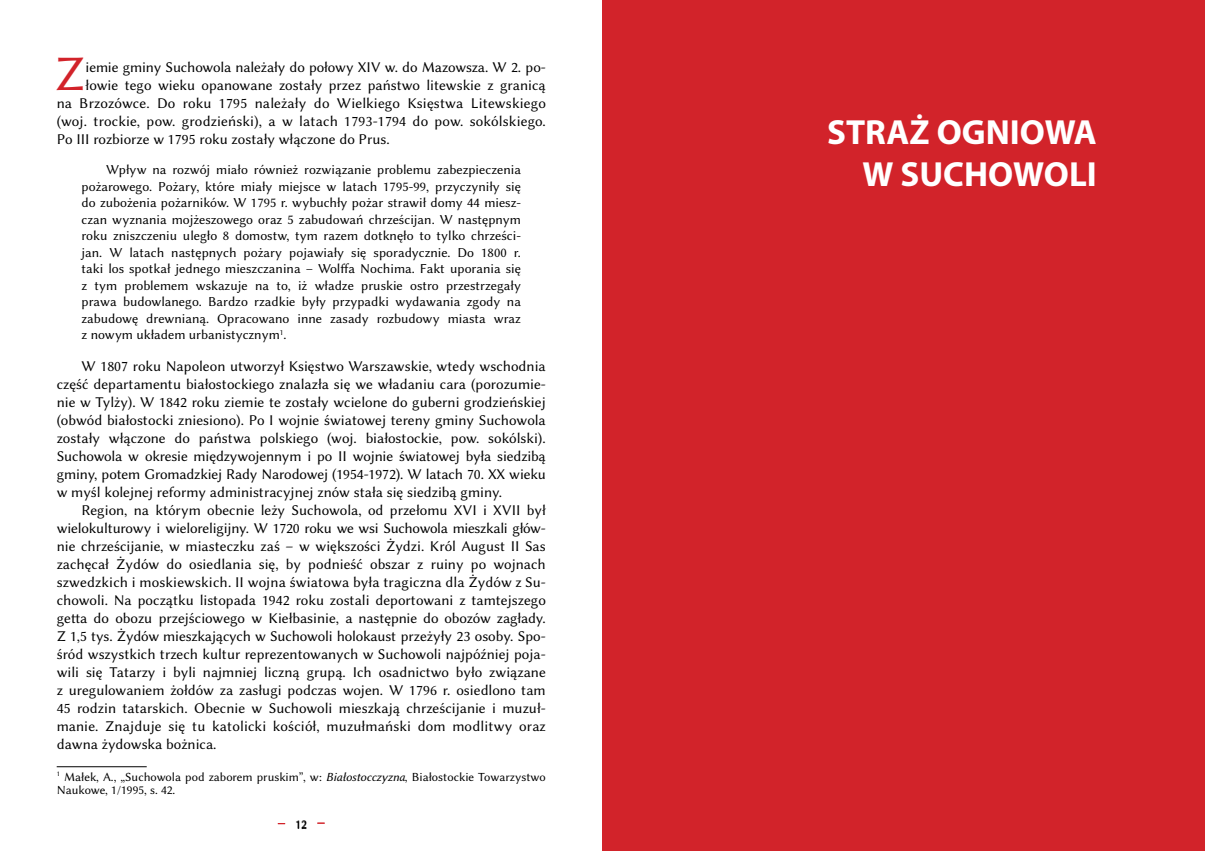
<style>
.page{position:relative;width:1205px;height:851px;background:#fff}
.page>*{position:absolute;margin:0;border:0;box-sizing:border-box;transform-origin:0 0}
.t1{font:49.88px "Libertinus Sans";color:#d2232a}
.t2{font:700 35px/42px "Myriad Pro";color:#fff;text-align:right}
.t3{font:15px/18px "Libertinus Sans";color:#000;text-align:justify}
.t4{font:13.75px/16.5px "Libertinus Sans";color:#000;text-align:justify}
.t5{font:12.5px/13.8px "Libertinus Sans";color:#000}
.s1{font-style:italic}
</style>
<div class="page">
<hr style="left:57px;top:766px;width:90px;height:1px;background:#000">
<div style="left:602px;top:0;width:603px;height:850px;background:#d2232a"></div>
<h1 class="t1" style="left:55px;top:45px;width:33px">Z</h1>
<p class="t3" style="left:86px;top:58px;width:462px">iemie gminy Suchowola należały do połowy XIV w. do Mazowsza. W 2. po-</p>
<p class="t3" style="left:86px;top:76px;width:462px">łowie tego wieku opanowane zostały przez państwo litewskie z granicą</p>
<p class="t3" style="left:57px;top:94px;width:491px">na Brzozówce. Do roku 1795 należały do Wielkiego Księstwa Litewskiego</p>
<p class="t3" style="left:57px;top:112px;width:491px">(woj. trockie, pow. grodzieński), a w latach 1793-1794 do pow. sokólskiego.</p>
<p class="t3" style="left:57px;top:130px;width:334px">Po III rozbiorze w 1795 roku zostały włączone do Prus.</p>
<p class="t4" style="left:81px;top:161px;width:441px;text-indent:25px">Wpływ na rozwój miało również rozwiązanie problemu zabezpieczenia pożarowego. Pożary, które miały miejsce w latach 1795-99, przyczyniły się do zubożenia pożarników. W 1795 r. wybuchły pożar strawił domy 44 miesz&shy;czan wyznania mojżeszowego oraz 5 zabudowań chrześcijan. W następnym roku zniszczeniu uległo 8 domostw, tym razem dotknęło to tylko chrześci&shy;jan. W latach następnych pożary pojawiały się sporadycznie. Do 1800 r. taki los spotkał jednego mieszczanina – Wolffa Nochima. Fakt uporania się z tym problemem wskazuje na to, iż władze pruskie ostro przestrzegały prawa budowlanego. Bardzo rzadkie były przypadki wydawania zgody na zabudowę drewnianą. Opracowano inne zasady rozbudowy miasta wraz z nowym układem urbanistycznym<sup>1</sup>.</p>
<p class="t3" style="left:57px;top:357px;width:491px;text-indent:25px">W 1807 roku Napoleon utworzył Księstwo Warszawskie, wtedy wschodnia część departamentu białostockiego znalazła się we władaniu cara (porozumie&shy;nie w Tylży). W 1842 roku ziemie te zostały wcielone do guberni grodzieńskiej (obwód białostocki zniesiono). Po I wojnie światowej tereny gminy Suchowola zostały włączone do państwa polskiego (woj. białostockie, pow. sokólski).<br>Suchowola w okresie międzywojennym i po II wojnie światowej była siedzibą gminy, potem Gromadzkiej Rady Narodowej (1954-1972). W latach 70. XX wieku w myśl kolejnej reformy administracyjnej znów stała się siedzibą gminy.</p>
<p class="t3" style="left:57px;top:501px;width:490px;text-indent:25px">Region, na którym obecnie leży Suchowola, od przełomu XVI i XVII był wielokulturowy i wieloreligijny. W 1720 roku we wsi Suchowola mieszkali głów&shy;nie chrześcijanie, w miasteczku zaś – w większości Żydzi. Król August II Sas zachęcał Żydów do osiedlania się, by podnieść obszar z ruiny po wojnach szwedzkich i moskiewskich. II wojna światowa była tragiczna dla Żydów z Su&shy;chowoli. Na początku listopada 1942 roku zostali deportowani z tamtejszego getta do obozu przejściowego w Kiełbasinie, a następnie do obozów zagłady.<br>Z 1,5 tys. Żydów mieszkających w Suchowoli holokaust przeżyły 23 osoby. Spo&shy;śród wszystkich trzech kultur reprezentowanych w Suchowoli najpóźniej poja&shy;wili się Tatarzy i byli najmniej liczną grupą. Ich osadnictwo było związane z uregulowaniem żołdów za zasługi podczas wojen. W 1796 r. osiedlono tam 45 rodzin tatarskich. Obecnie w Suchowoli mieszkają chrześcijanie i muzuł&shy;manie. Znajduje się tu katolicki kościół, muzułmański dom modlitwy oraz dawna żydowska bożnica.</p>
<p class="t5" style="left:57px;top:769px;width:490px"><sup>1</sup> Małek, A., „Suchowola pod zaborem pruskim”, w: <span class="s1">Białostocczyzna</span>, Białostockie Towarzystwo<br>Naukowe, 1/1995, s. 42.</p>
<p class="t5" style="left:295px;top:817px;width:13px">12</p>
<h2 class="t2" style="left:827px;top:111px;width:271px">STRAŻ OGNIOWA<br>W SUCHOWOLI</h2>
</div>
